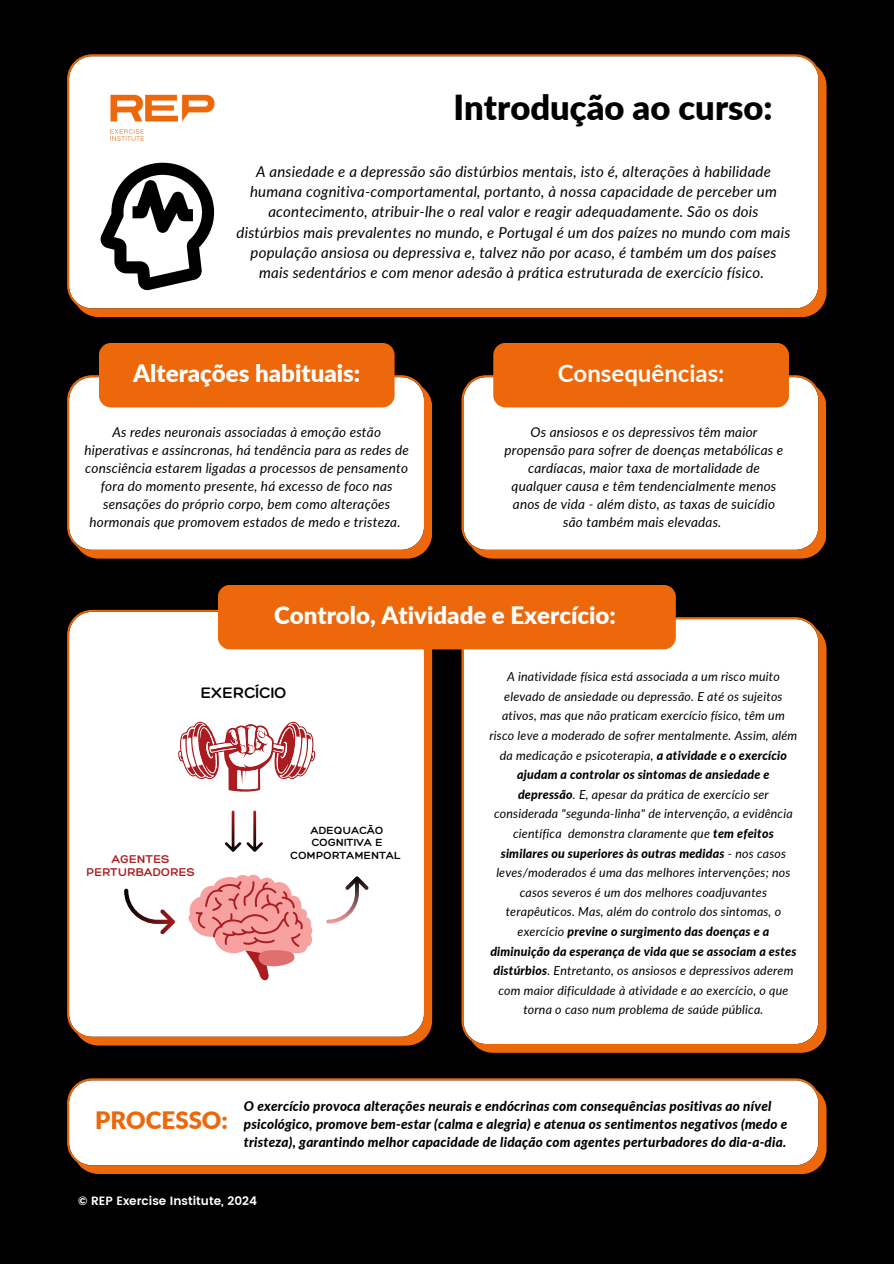
<style>
.page{position:relative;width:894px;height:1264px;background:#fff}
.page>*{position:absolute;margin:0;border:0;box-sizing:border-box;transform-origin:0 0}
.t1{font:900 34.5px "Lato";color:#000}
.t2{font:900 24px "Lato";color:#fff}
.t3{font:700 24px "Lato";color:#fff}
.t4{font:900 24px "Lato";color:#ec680a}
.t5{font:300 16.5px "Hero";letter-spacing:.015em;color:#000}
.t6{font:italic 15px/20.2px "Lato";letter-spacing:.015em;color:#000;text-align:center}
.t7{font:italic 13.5px/18px "Lato";letter-spacing:.015em;color:#000;text-align:center}
.t8{font:italic 800 13.5px/18px "Lato";letter-spacing:.015em;color:#000}
.t9{font:italic 12.3px/19.6px "Lato";letter-spacing:.015em;color:#000;text-align:center}
.t10{font:300 12.3px/13.2px "Hero";letter-spacing:.015em;color:#aa1c20;text-align:center}
.t11{font:600 12px "Poppins";color:#fff}
.t12{font:300 11.25px/12.3px "Hero";letter-spacing:.015em;color:#000;text-align:center}
.s1{font-weight:800}
</style>
<div class="page">
<div style="left:0;top:0;width:893px;height:1263px;background:#000"></div>
<svg style="left:67px;top:54px;width:759px;height:263px;fill:#fff"></svg>
<svg style="left:67px;top:375px;width:365px;height:183px;fill:#fff"></svg>
<svg style="left:461px;top:375px;width:365px;height:183px;fill:#fff"></svg>
<div style="left:99px;top:343px;width:295px;height:64px;background:#ec680a;border-radius:12px"></div>
<div style="left:493px;top:343px;width:295px;height:64px;background:#ec680a;border-radius:12px"></div>
<div style="left:461px;top:617px;width:365px;height:435px;background:#fff"></div>
<svg style="left:67px;top:1078px;width:759px;height:96px;fill:#fff"></svg>
<svg style="left:67px;top:610px;width:365px;height:435px;fill:#fff"></svg>
<svg style="left:124px;top:888px;width:51px;height:46px"></svg>
<svg style="left:326px;top:876px;width:42px;height:47px"></svg>
<svg style="left:247px;top:810px;width:16px;height:41px"></svg>
<svg style="left:225px;top:810px;width:16px;height:41px"></svg>
<svg style="left:99px;top:163px;width:115px;height:128px"></svg>
<svg style="left:187px;top:872px;width:127px;height:111px"></svg>
<svg style="left:178px;top:720px;width:137px;height:72px"></svg>
<img style="left:95px;top:81px;width:133px;height:74px">
<div style="left:218px;top:585px;width:457px;height:64px;background:#ec680a;border-radius:12px"></div>
<h5 class="t1" style="left:453px;top:86px;width:320px">Introdução ao curso:</h5>
<h1 class="t6" style="left:236px;top:161px;width:555px">A ansiedade e a depressão são distúrbios mentais, isto é, alterações à habilidade humana cognitiva-comportamental, portanto, à nossa capacidade de perceber um acontecimento, atribuir-lhe o real valor e reagir adequadamente. São os dois distúrbios mais prevalentes no mundo, e Portugal é um dos paízes no mundo com mais população ansiosa ou depressiva e, talvez não por acaso, é também um dos países mais sedentários e com menor adesão à prática estruturada de exercício físico.</h1>
<p class="t2" style="left:133px;top:358px;width:228px">Alterações habituais:</p>
<h3 class="t7" style="left:85px;top:422px;width:325px">As redes neuronais associadas à emoção estão hiperativas e assíncronas, há tendência para as redes de consciência estarem ligadas a processos de pensamento fora do momento presente, há excesso de foco nas sensações do próprio corpo, bem como alterações hormonais que promovem estados de medo e tristeza.</h3>
<p class="t3" style="left:557px;top:358px;width:168px">Consequências:</p>
<h3 class="t7" style="left:504px;top:422px;width:280px">Os ansiosos e os depressivos têm maior propensão para sofrer de doenças metabólicas e cardíacas, maior taxa de mortalidade de qualquer causa e têm tendencialmente menos anos de vida - além disto, as taxas de suicídio são também mais elevadas.</h3>
<h4 class="t2" style="left:274px;top:600px;width:343px">Controlo, Atividade e Exercício:</h4>
<h3 class="t5" style="left:201px;top:682px;width:88px">EXERCÍCIO</h3>
<p class="t10" style="left:86px;top:851px;width:110px">AGENTES<br>PERTURBADORES</p>
<p class="t12" style="left:290px;top:824px;width:112px">ADEQUAÇÃO<br>COGNITIVA E<br>COMPORTAMENTAL</p>
<p class="t9" style="left:489px;top:666px;width:309px">A inatividade física está associada a um risco muito elevado de ansiedade ou depressão. E até os sujeitos ativos, mas que não praticam exercício físico, têm um risco leve a moderado de sofrer mentalmente. Assim, além da medicação e psicoterapia, <span class="s1">a atividade e o exercício ajudam a controlar os sintomas de ansiedade e depressão</span>. E, apesar da prática de exercício ser considerada "segunda-linha" de intervenção, a evidência científica demonstra claramente que <span class="s1">tem efeitos similares ou superiores às outras medidas</span> - nos casos leves/moderados é uma das melhores intervenções; nos casos severos é um dos melhores coadjuvantes terapêuticos. Mas, além do controlo dos sintomas, o exercício <span class="s1">previne o surgimento das doenças e a diminuição da esperança de vida que se associam a estes distúrbios</span>. Entretanto, os ansiosos e depressivos aderem com maior dificuldade à atividade e ao exercício, o que torna o caso num problema de saúde pública.</p>
<p class="t4" style="left:95px;top:1105px;width:134px">PROCESSO:</p>
<h6 class="t8" style="left:244px;top:1096px;width:544px">O exercício provoca alterações neurais e endócrinas com consequências positivas ao nível psicológico, promove bem-estar (calma e alegria) e atenua os sentimentos negativos (medo e tristeza), garantindo melhor capacidade de lidação com agentes perturbadores do dia-a-dia.</h6>
<p class="t11" style="left:78px;top:1193px;width:180px">© REP Exercise Institute, 2024</p>
</div>
